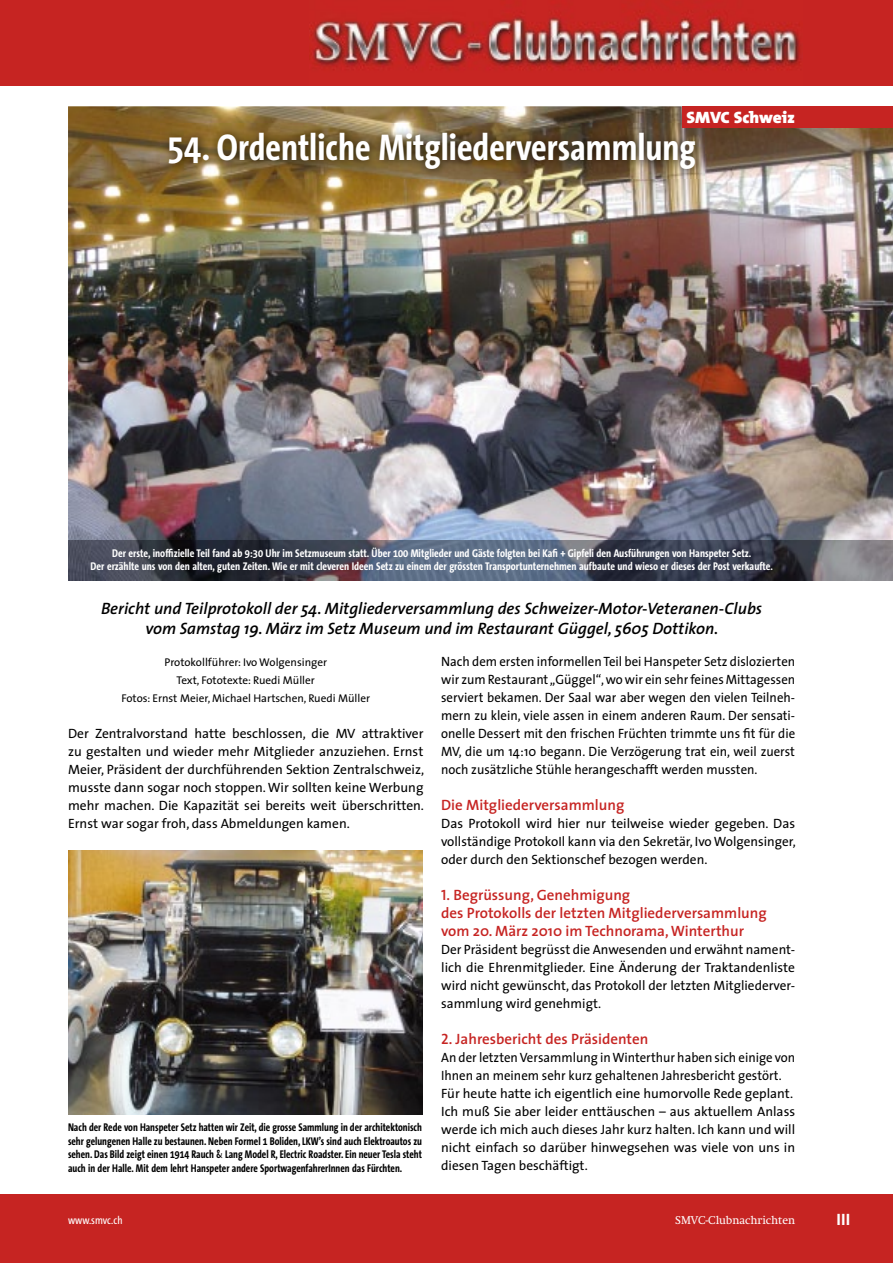
<style>
.page{position:relative;width:893px;height:1263px;background:#fff}
.page>*{position:absolute;margin:0;border:0;box-sizing:border-box;transform-origin:0 0}
.t1{font:700 37.5px "The Sans Condensed";color:#fff}
.t2{font:italic 600 16.5px/19.8px "The Sans";color:#000;text-align:center}
.t3{font:900 16.5px "The Mix";color:#fff;scale:1.05 1}
.t4{font:700 16.5px "The Sans Correspondence";color:#fff}
.t5{font:600 15px/18px "The Sans";color:#c62422}
.t6{font:13.5px/18px "The Sans";color:#000;text-align:justify;scale:.95 1}
.t7{font:13.5px/18px "The Sans";color:#000;text-align:justify}
.t8{font:700 11.25px/13.5px "The Sans Condensed";color:#000;text-align:justify;scale:.95 1}
.t9{font:700 11.25px/13.5px "The Sans Condensed";color:#fff;text-align:center}
.t10{font:11.25px/18px "The Sans";color:#000;text-align:center}
.t11{font:11.25px "Swift";color:#fff}
.t12{font:11.25px "The Sans Condensed";color:#fff}
.s1{font-family:"The Sans Semi Bold Caps";font-weight:400}
</style>
<div class="page">
<div style="left:0;top:0;width:893px;height:85px;background:#c62422"></div>
<img style="left:313px;top:16px;width:488px;height:52px">
<div style="left:0;top:1195px;width:893px;height:68px;background:#c62422"></div>
<img style="left:68px;top:106px;width:825px;height:434px">
<img style="left:161px;top:123px;width:543px;height:55px">
<img style="left:68px;top:540px;width:825px;height:40px">
<img style="left:68px;top:850px;width:354px;height:264px">
<div style="left:682px;top:106px;width:211px;height:22px;background:#c62422"></div>
<p class="t3" style="left:687px;top:103px;width:105px">SMVC Schweiz</p>
<h1 class="t1" style="left:167px;top:126px;width:530px">54. Ordentliche Mitgliederversammlung</h1>
<p class="t9" style="left:91px;top:547px;width:684px">Der erste, inoffizielle Teil fand ab 9:30 Uhr im Setzmuseum statt. Über 100 Mitglieder und Gäste folgten bei Kafi + Gipfeli den Ausführungen von Hanspeter Setz.<br>Der erzählte uns von den alten, guten Zeiten. Wie er mit cleveren Ideen Setz zu einem der grössten Transportunternehmen aufbaute und wieso er dieses der Post verkaufte.</p>
<p class="t2" style="left:101px;top:598px;width:663px">Bericht und Teilprotokoll der 54. Mitgliederversammlung des Schweizer-Motor-Veteranen-Clubs vom Samstag 19. März im Setz Museum und im Restaurant Güggel, 5605 Dottikon.</p>
<p class="t10" style="left:121px;top:653px;width:250px">Protokollführer: Ivo Wolgensinger<br>Text, Fototexte: Ruedi Müller<br>Fotos: Ernst Meier, Michael Hartschen, Ruedi Müller</p>
<p class="t7" style="left:68px;top:724px;width:358px">Der Zentralvorstand hatte beschlossen, die MV attraktiver zu gestalten und wieder mehr Mitglieder anzuziehen. Ernst Meier, Präsident der durchführenden Sektion Zentralschweiz, musste dann sogar noch stoppen. Wir sollten keine Werbung mehr machen. Die Kapazität sei bereits weit überschritten.<br>Ernst war sogar froh, dass Abmeldungen kamen.</p>
<p class="t6" style="left:441px;top:652px;width:374px">Nach dem ersten informellen Teil bei Hanspeter Setz dislozierten wir zum Restaurant „Güggel“, wo wir ein sehr feines Mittagessen serviert bekamen. Der Saal war aber wegen den vielen Teilneh&shy;mern zu klein, viele assen in einem anderen Raum. Der sensati&shy;onelle Dessert mit den frischen Früchten trimmte uns fit für die MV, die um 14:10 begann. Die Verzögerung trat ein, weil zuerst noch zusätzliche Stühle herangeschafft werden mussten.</p>
<p class="t5" style="left:441px;top:796px;width:185px">Die Mitgliederversammlung</p>
<p class="t7" style="left:441px;top:814px;width:356px">Das Protokoll wird hier nur teilweise wieder gegeben. Das vollständige ProtokoIl kann via den Sekretär, Ivo Wolgensinger, oder durch den Sektionschef bezogen werden.</p>
<p class="t5" style="left:441px;top:886px;width:327px"><span class="s1">1.</span> Begrüssung, Genehmigung<br>des Protokolls der letzten Mitgliederversammlung vom 20. März 2010 im Technorama, Winterthur</p>
<p class="t7" style="left:441px;top:940px;width:355px">Der Präsident begrüsst die Anwesenden und erwähnt nament&shy;lich die Ehrenmitglieder. Eine Änderung der Traktandenliste wird nicht gewünscht, das Protokoll der letzten Mitgliederver&shy;sammlung wird genehmigt.</p>
<p class="t5" style="left:441px;top:1030px;width:209px"><span class="s1">2.</span> Jahresbericht des Präsidenten</p>
<p class="t6" style="left:441px;top:1048px;width:374px;text-align:left">An der letzten Versammlung in Winterthur haben sich einige von Ihnen an meinem sehr kurz gehaltenen Jahresbericht gestört.<br>Für heute hatte ich eigentlich eine humorvolle Rede geplant.<br>Ich muß Sie aber leider enttäuschen – aus aktuellem Anlass werde ich mich auch dieses Jahr kurz halten. Ich kann und will nicht einfach so darüber hinwegsehen was viele von uns in diesen Tagen beschäftigt.</p>
<p class="t8" style="left:68px;top:1121px;width:374px">Nach der Rede von Hanspeter Setz hatten wir Zeit, die grosse Sammlung in der architektonisch sehr gelungenen Halle zu bestaunen. Neben Formel 1 Boliden, LKW’s sind auch Elektroautos zu sehen. Das Bild zeigt einen 1914 Rauch &amp; Lang Model R, Electric Roadster. Ein neuer Tesla steht auch in der Halle. Mit dem lehrt Hanspeter andere SportwagenfahrerInnen das Fürchten.</p>
<p class="t12" style="left:68px;top:1214px;width:56px">www.smvc.ch</p>
<p class="t11" style="left:675px;top:1214px;width:122px">SMVC-Clubnachrichten</p>
<p class="t4" style="left:836px;top:1210px;width:16px">III</p>
</div>
